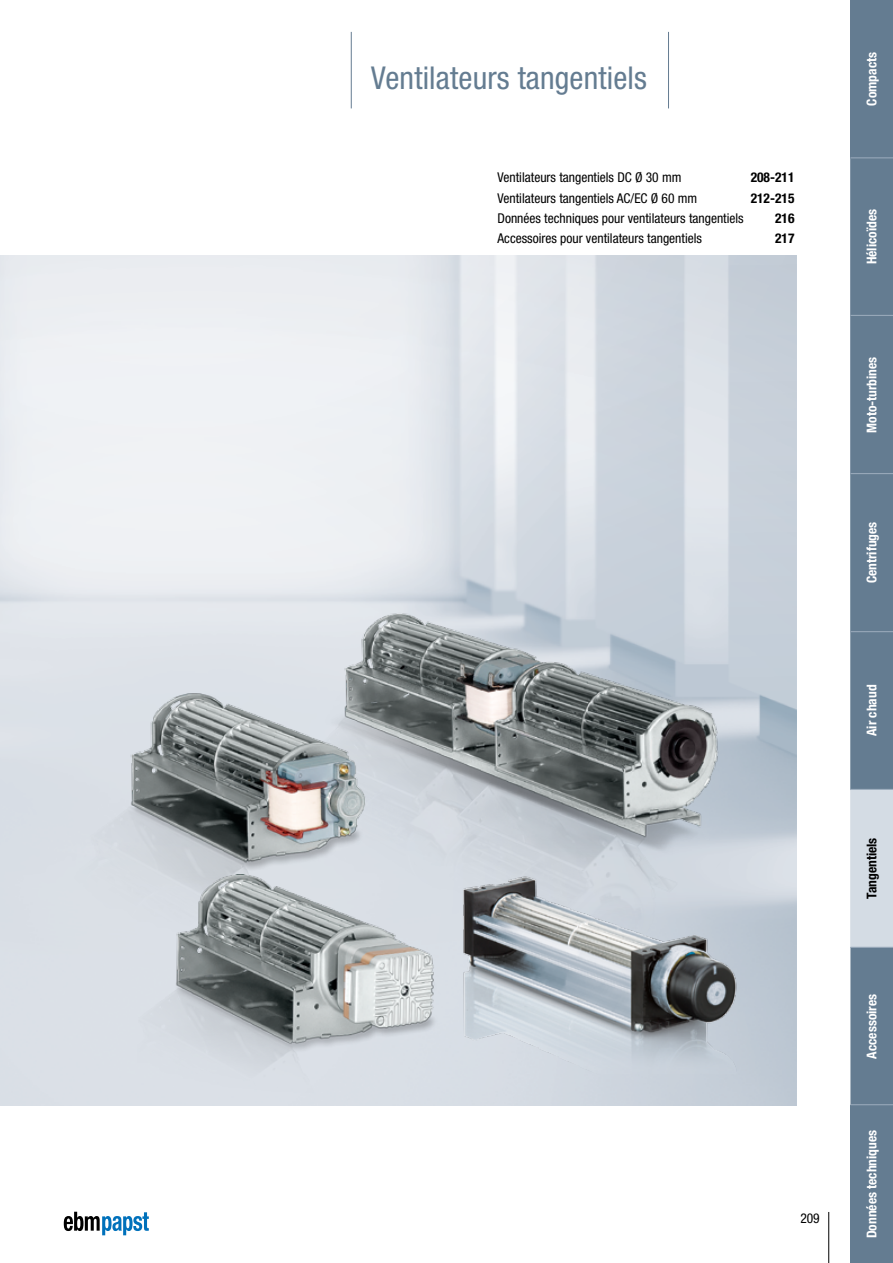
<style>
.page{position:relative;width:893px;height:1263px;background:#fff}
.page>*{position:absolute;margin:0;border:0;box-sizing:border-box;transform-origin:0 0}
.t1{font:condensed 31.5px "Helvetica Neue";letter-spacing:.005em;color:#647c91}
.t2{font:condensed 13.5px "Helvetica Neue LT";color:#000}
.t3{font:700 condensed 13.5px "Helvetica Neue LT Std";color:#fff}
.t4{font:700 condensed 13.5px "Helvetica Neue LT";color:#000}
.t5{font:700 condensed 13.5px "Helvetica Neue LT Std";color:#000}
</style>
<div class="page">
<img style="left:285px;top:608px;width:454px;height:267px">
<img style="left:73px;top:685px;width:299px;height:261px">
<img style="left:138px;top:875px;width:305px;height:219px">
<img style="left:443px;top:875px;width:353px;height:200px">
<svg style="left:64px;top:1212px;width:85px;height:23px"></svg>
<hr style="left:828px;top:1212px;width:1px;height:51px;background:#000">
<hr style="left:351px;top:32px;width:1px;height:76px;background:#647c91">
<hr style="left:668px;top:32px;width:1px;height:76px;background:#647c91">
<svg style="left:850px;top:0;width:43px;height:1104px;background:#748a9d"></svg>
<div style="left:850px;top:1105px;width:43px;height:158px;background:#647c91"></div>
<hr style="left:850px;top:157px;width:43px;height:1px;background:#9dadbe">
<hr style="left:850px;top:315px;width:43px;height:1px;background:#9dadbe">
<hr style="left:850px;top:473px;width:43px;height:1px;background:#9dadbe">
<hr style="left:850px;top:631px;width:43px;height:1px;background:#9dadbe">
<hr style="left:850px;top:789px;width:43px;height:1px;background:#9dadbe">
<hr style="left:850px;top:947px;width:43px;height:1px;background:#9dadbe">
<hr style="left:850px;top:1104px;width:43px;height:1px;background:#9dadbe">
<h1 class="t1" style="left:371px;top:60px;width:277px">Ventilateurs tangentiels</h1>
<p class="t2" style="left:497px;top:169px;width:186px">Ventilateurs tangentiels DC Ø 30 mm</p>
<p class="t4" style="left:751px;top:169px;width:45px">208-211</p>
<p class="t2" style="left:497px;top:190px;width:201px">Ventilateurs tangentiels AC/EC Ø 60 mm</p>
<p class="t4" style="left:751px;top:190px;width:45px">212-215</p>
<p class="t2" style="left:497px;top:210px;width:248px">Données techniques pour ventilateurs tangentiels</p>
<p class="t4" style="left:775px;top:210px;width:21px">216</p>
<p class="t2" style="left:497px;top:231px;width:206px">Accessoires pour ventilateurs tangentiels</p>
<p class="t4" style="left:775px;top:230px;width:21px">217</p>
<p class="t2" style="left:800px;top:1210px;width:21px">209</p>
<p class="t3" style="left:863px;top:106px;width:55px;rotate:-90deg">Compacts</p>
<p class="t3" style="left:863px;top:264px;width:57px;rotate:-90deg">Hélicoïdes</p>
<p class="t3" style="left:863px;top:433px;width:78px;rotate:-90deg">Moto-turbines</p>
<p class="t3" style="left:863px;top:583px;width:63px;rotate:-90deg">Centrifuges</p>
<p class="t3" style="left:863px;top:736px;width:53px;rotate:-90deg">Air chaud</p>
<p class="t5" style="left:863px;top:899px;width:63px;rotate:-90deg">Tangentiels</p>
<p class="t3" style="left:863px;top:1058px;width:66px;rotate:-90deg">Accessoires</p>
<p class="t3" style="left:863px;top:1238px;width:110px;rotate:-90deg">Données techniques</p>
</div>
